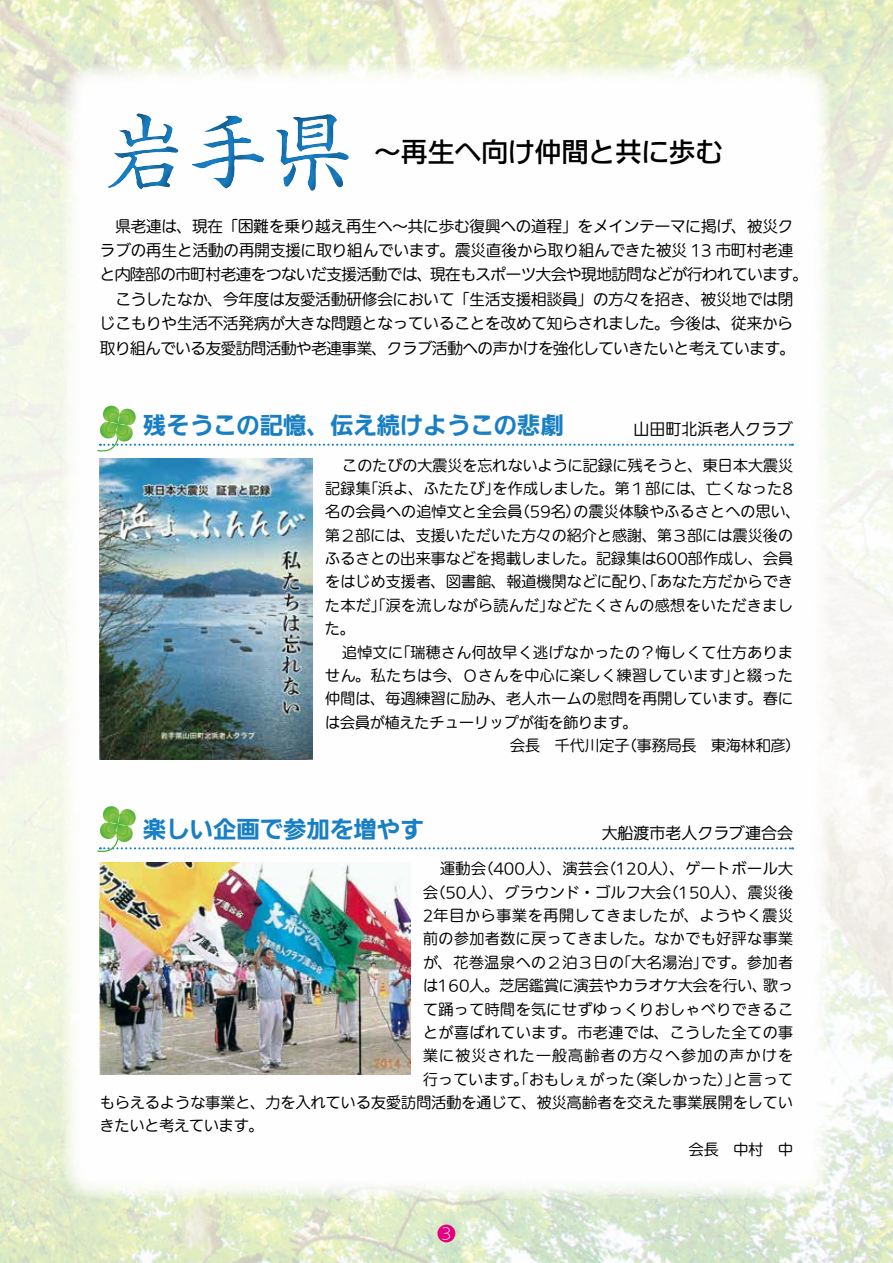
<style>
.page{position:relative;width:893px;height:1263px;background:#fff}
.page>*{position:absolute;margin:0;border:0;box-sizing:border-box;transform-origin:0 0}
.t1{font:82.95px "Shinsei Kai Pro CBSK1";color:#187fc4}
.t2{font:500 26.85px "Iwa UD Go Dsp Pro";color:#000}
.t3{font:700 23.4px "Iwa UD Go Dsp Pro";color:#187fc4}
.t4{font:100 15.9px "Iwa UD Go Dsp Pro";color:#000}
.t5{font:100 15.45px/24.5px "Iwa UDR Go Pro";color:#000}
.t6{font:300 15.3px "Iwa UD Go Dsp Pro";color:#fff}
.t7{font:100 14.85px/23.4px "Iwa UDR Go Pro";letter-spacing:.02em;color:#000}
.t8{font:100 14.85px "Iwa UDR Go Pro";color:#000}
.t9{font:100 14.85px "Iwa UDR Go Pro";letter-spacing:.04em;color:#000}
.t10{font:100 14.85px "Iwa UDR Go Pro";letter-spacing:.045em;color:#000}
.t11{font:100 14.85px "Iwa UDR Go Pro";letter-spacing:.055em;color:#000}
.t12{font:100 14.85px "Iwa UDR Go Pro";letter-spacing:.085em;color:#000}
</style>
<div class="page">
<img style="left:0;top:0;width:893px;height:1263px">
<div style="left:437px;top:1224px;width:18px;height:18px;background:#e4007f;border-radius:50%"></div>
<div style="left:62px;top:64px;width:769px;height:1135px;background:#fff;border-radius:34px"></div>
<svg style="left:97px;top:406px;width:696px;height:46px"></svg>
<img style="left:100px;top:458px;width:213px;height:301px">
<svg style="left:97px;top:806px;width:696px;height:46px"></svg>
<img style="left:100px;top:862px;width:310px;height:213px">
<div style="left:94px;top:94px;width:269px;height:106px;background:#000;opacity:.5"></div>
<svg style="left:0;top:84px;width:1px;height:912px"></svg>
<div style="left:0;top:837px;width:23px;height:113px;background:#f2f7e3"></div>
<h1 class="t1" style="left:104px;top:87px;width:250px">岩手県</h1>
<h2 class="t2" style="left:374px;top:132px;width:350px">～再生へ向け仲間と共に歩む</h2>
<p class="t5" style="left:100px;top:214px;width:710px">　県老連は、現在「困難を乗り越え再生へ～共に歩む復興への道程」をメインテーマに掲げ、被災クラブの再生と活動の再開支援に取り組んでいます。震災直後から取り組んできた被災 13 市町村老連と内陸部の市町村老連をつないだ支援活動では、現在もスポーツ大会や現地訪問などが行われています。　こうしたなか、今年度は友愛活動研修会において「生活支援相談員」の方々を招き、被災地では閉じこもりや生活不活発病が大きな問題となっていることを改めて知らされました。今後は、従来から取り組んでいる友愛訪問活動や老連事業、クラブ活動への声かけを強化していきたいと考えています。</p>
<h3 class="t3" style="left:143px;top:408px;width:422px">残そうこの記憶、伝え続けようこの悲劇</h3>
<p class="t4" style="left:634px;top:418px;width:161px">山田町北浜老人クラブ</p>
<p class="t7" style="left:325px;top:454px;width:477px;text-indent:17px">このたびの大震災を忘れないように記録に残そうと、東日本大震災記録集「浜よ、ふたたび」を作成しました。第１部には、亡くなった8名の会員への追悼文と全会員（59名）の震災体験やふるさとへの思い、第２部には、支援いただいた方々の紹介と感謝、第３部には震災後のふるさとの出来事などを掲載しました。記録集は600部作成し、会員をはじめ支援者、図書館、報道機関などに配り、「あなた方だからできた本だ」「涙を流しながら読んだ」などたくさんの感想をいただきました。</p>
<p class="t7" style="left:342px;top:641px;width:452px">追悼文に「瑞穂さん何故早く逃げなかったの？悔しくて仕方ありま</p>
<p class="t7" style="left:325px;top:664px;width:469px">せん。私たちは今、Ｏさんを中心に楽しく練習しています」と綴った</p>
<p class="t7" style="left:325px;top:688px;width:469px">仲間は、毎週練習に励み、老人ホームの慰問を再開しています。春に</p>
<p class="t8" style="left:325px;top:712px;width:314px">は会員が植えたチューリップが街を飾ります。</p>
<p class="t8" style="left:510px;top:735px;width:292px">会長　千代川定子（事務局長　東海林和彦）</p>
<h3 class="t3" style="left:143px;top:812px;width:282px">楽しい企画で参加を増やす</h3>
<p class="t4" style="left:602px;top:822px;width:193px">大船渡市老人クラブ連合会</p>
<p class="t9" style="left:440px;top:858px;width:354px">運動会（400人）、演芸会（120人）、ゲートボール大</p>
<p class="t7" style="left:423px;top:881px;width:371px">会（50人）、グラウンド・ゴルフ大会（150人）、震災後</p>
<p class="t11" style="left:423px;top:905px;width:372px">2年目から事業を再開してきましたが、ようやく震災</p>
<p class="t9" style="left:423px;top:928px;width:371px">前の参加者数に戻ってきました。なかでも好評な事業</p>
<p class="t10" style="left:423px;top:952px;width:371px">が、花巻温泉への２泊３日の「大名湯治」です。参加者</p>
<p class="t8" style="left:423px;top:975px;width:371px">は160人。芝居鑑賞に演芸やカラオケ大会を行い、歌っ</p>
<p class="t7" style="left:423px;top:998px;width:371px">て踊って時間を気にせずゆっくりおしゃべりできるこ</p>
<p class="t9" style="left:423px;top:1022px;width:371px">とが喜ばれています。市老連では、こうした全ての事</p>
<p class="t12" style="left:423px;top:1045px;width:371px">業に被災された一般高齢者の方々へ参加の声かけを</p>
<p class="t7" style="left:423px;top:1068px;width:371px">行っています。「おもしぇがった（楽しかった）」と言って</p>
<p class="t7" style="left:100px;top:1091px;width:694px">もらえるような事業と、力を入れている友愛訪問活動を通じて、被災高齢者を交えた事業展開をしてい</p>
<p class="t8" style="left:100px;top:1115px;width:165px">きたいと考えています。</p>
<p class="t7" style="left:689px;top:1138px;width:106px">会長　中村　中</p>
<p class="t6" style="left:441px;top:1223px;width:12px">3</p>
</div>
